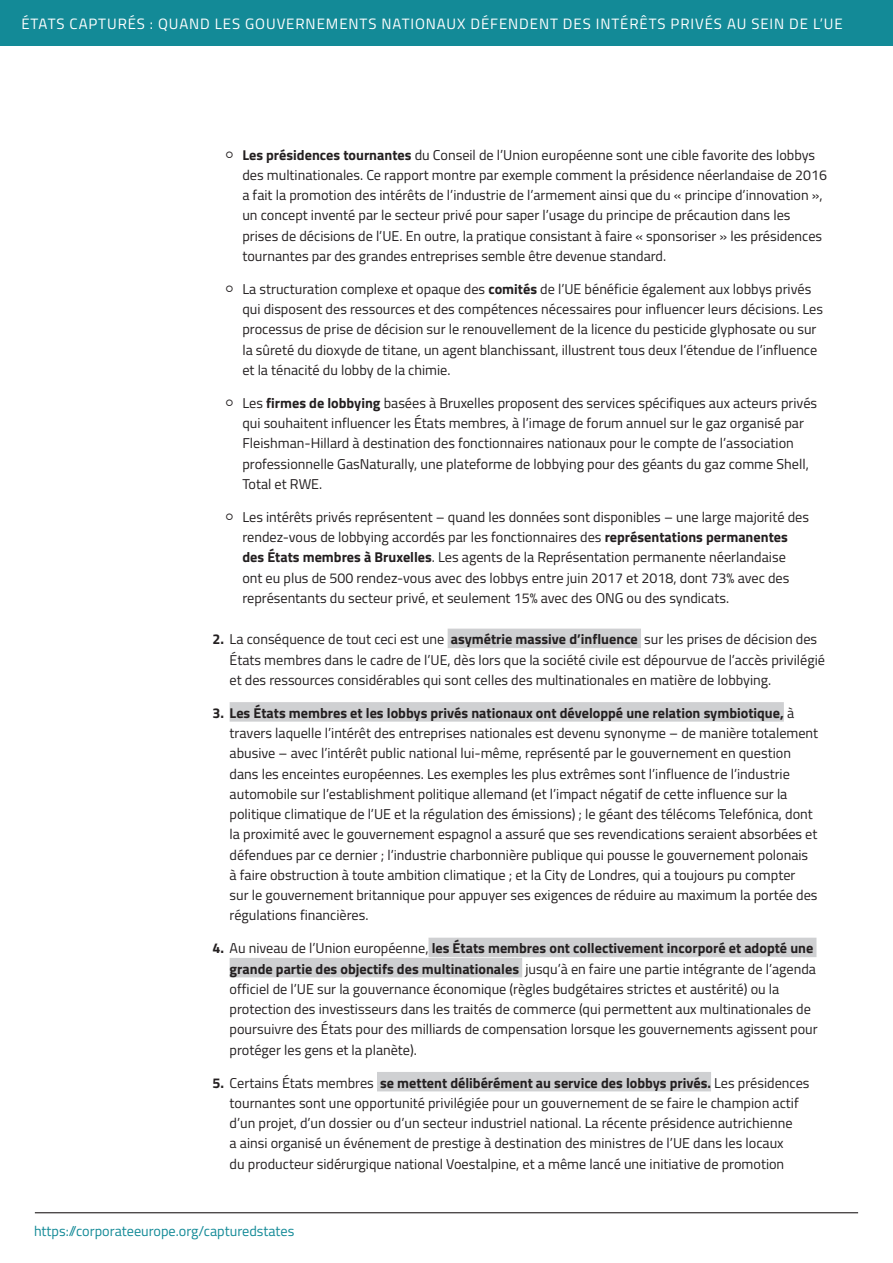
<style>
.page{position:relative;width:893px;height:1263px;background:#fff}
.page>*{position:absolute;margin:0;border:0;box-sizing:border-box;transform-origin:0 0}
.t1{font:15px "Titillium";letter-spacing:.06em;color:#fff}
.t2{font:14.25px/20.2px "Titillium";color:#231f20}
.t3{font:14.25px "Titillium";color:#138a97}
.s1{font-weight:700}
</style>
<div class="page">
<div style="left:448px;top:629px;width:193px;height:19px;background:#cfd0d2"></div>
<div style="left:230px;top:702px;width:554px;height:20px;background:#cfd0d2"></div>
<div style="left:428px;top:938px;width:388px;height:19px;background:#cfd0d2"></div>
<div style="left:230px;top:958px;width:292px;height:19px;background:#cfd0d2"></div>
<div style="left:377px;top:1072px;width:334px;height:19px;background:#cfd0d2"></div>
<div style="left:0;top:0;width:893px;height:45px;background:#138a97"></div>
<hr style="left:35px;top:1212px;width:823px;height:1px;background:#231f20">
<p class="t1" style="left:21px;top:12px;width:19px">États</p>
<p class="t1" style="left:70px;top:12px;width:39px">ca pturés</p>
<p class="t1" style="left:150px;top:12px;width:30px">: quan</p>
<p class="t1" style="left:200px;top:12px;width:24px">d les</p>
<p class="t1" style="left:245px;top:12px;width:11px">gouvernements</p>
<p class="t1" style="left:381px;top:12px;width:10px">nat</p>
<p class="t1" style="left:410px;top:12px;width:16px">ionau</p>
<p class="t1" style="left:457px;top:12px;width:34px">x défen</p>
<p class="t1" style="left:519px;top:12px;width:21px">dent</p>
<p class="t1" style="left:563px;top:12px;width:48px">des intér</p>
<p class="t1" style="left:639px;top:12px;width:66px">êts privés</p>
<p class="t1" style="left:727px;top:12px;width:117px">au sein de l’UE</p>
<p class="t2" style="left:242px;top:144px;width:586px"><span class="s1">Les présidences tournantes</span> du Conseil de l’Union européenne sont une cible favorite des lobbys des multinationales. Ce rapport montre par exemple comment la présidence néerlandaise de 2016 a fait la promotion des intérêts de l’industrie de l’armement ainsi que du « principe d’innovation », un concept inventé par le secteur privé pour saper l’usage du principe de précaution dans les prises de décisions de l’UE. En outre, la pratique consistant à faire « sponsoriser » les présidences tournantes par des grandes entreprises semble être devenue standard.</p>
<p class="t2" style="left:242px;top:278px;width:582px">La structuration complexe et opaque des <span class="s1">comités</span> de l’UE bénéficie également aux lobbys privés qui disposent des ressources et des compétences nécessaires pour influencer leurs décisions. Les processus de prise de décision sur le renouvellement de la licence du pesticide glyphosate ou sur la sûreté du dioxyde de titane, un agent blanchissant, illustrent tous deux l’étendue de l’influence et la ténacité du lobby de la chimie.</p>
<p class="t2" style="left:242px;top:392px;width:576px">Les <span class="s1">firmes de lobbying</span> basées à Bruxelles proposent des services spécifiques aux acteurs privés qui souhaitent influencer les États membres, à l’image de forum annuel sur le gaz organisé par Fleishman-Hillard à destination des fonctionnaires nationaux pour le compte de l’association professionnelle GasNaturally, une plateforme de lobbying pour des géants du gaz comme Shell, Total et RWE.</p>
<p class="t2" style="left:242px;top:506px;width:568px">Les intérêts privés représentent – quand les données sont disponibles – une large majorité des rendez-vous de lobbying accordés par les fonctionnaires des <span class="s1">représentations permanentes des États membres à Bruxelles</span>. Les agents de la Représentation permanente néerlandaise ont eu plus de 500 rendez-vous avec des lobbys entre juin 2017 et 2018, dont 73% avec des représentants du secteur privé, et seulement 15% avec des ONG ou des syndicats.</p>
<p class="t2" style="left:230px;top:628px;width:597px;text-indent:-17px"><span class="s1">2.</span> La conséquence de tout ceci est une <span class="s1">asymétrie massive d’influence</span> sur les prises de décision des<br>États membres dans le cadre de l’UE, dès lors que la société civile est dépourvue de l’accès privilégié et des ressources considérables qui sont celles des multinationales en matière de lobbying.</p>
<p class="t2" style="left:230px;top:702px;width:590px;text-indent:-17px"><span class="s1">3. Les États membres et les lobbys privés nationaux ont développé une relation symbiotique,</span> à travers laquelle l’intérêt des entreprises nationales est devenu synonyme – de manière totalement abusive – avec l’intérêt public national lui-même, représenté par le gouvernement en question dans les enceintes européennes. Les exemples les plus extrêmes sont l’influence de l’industrie automobile sur l’establishment politique allemand (et l’impact négatif de cette influence sur la politique climatique de l’UE et la régulation des émissions) ; le géant des télécoms Telefónica, dont la proximité avec le gouvernement espagnol a assuré que ses revendications seraient absorbées et défendues par ce dernier ; l’industrie charbonnière publique qui pousse le gouvernement polonais à faire obstruction à toute ambition climatique ; et la City de Londres, qui a toujours pu compter<br>sur le gouvernement britannique pour appuyer ses exigences de réduire au maximum la portée des régulations financières.</p>
<p class="t2" style="left:230px;top:937px;width:590px;text-indent:-17px"><span class="s1">4.</span> Au niveau de l’Union européenne, <span class="s1">les États membres ont collectivement incorporé et adopté une grande partie des objectifs des multinationales</span> jusqu’à en faire une partie intégrante de l’agenda officiel de l’UE sur la gouvernance économique (règles budgétaires strictes et austérité) ou la protection des investisseurs dans les traités de commerce (qui permettent aux multinationales de poursuivre des États pour des milliards de compensation lorsque les gouvernements agissent pour protéger les gens et la planète).</p>
<p class="t2" style="left:230px;top:1072px;width:581px;text-indent:-17px"><span class="s1">5.</span> Certains États membres <span class="s1">se mettent délibérément au service des lobbys privés.</span> Les présidences tournantes sont une opportunité privilégiée pour un gouvernement de se faire le champion actif d’un projet, d’un dossier ou d’un secteur industriel national. La récente présidence autrichienne<br>a ainsi organisé un événement de prestige à destination des ministres de l’UE dans les locaux<br>du producteur sidérurgique national Voestalpine, et a même lancé une initiative de promotion</p>
<p class="t3" style="left:34px;top:1221px;width:262px">https://corporateeurope.org/capturedstates</p>
</div>
